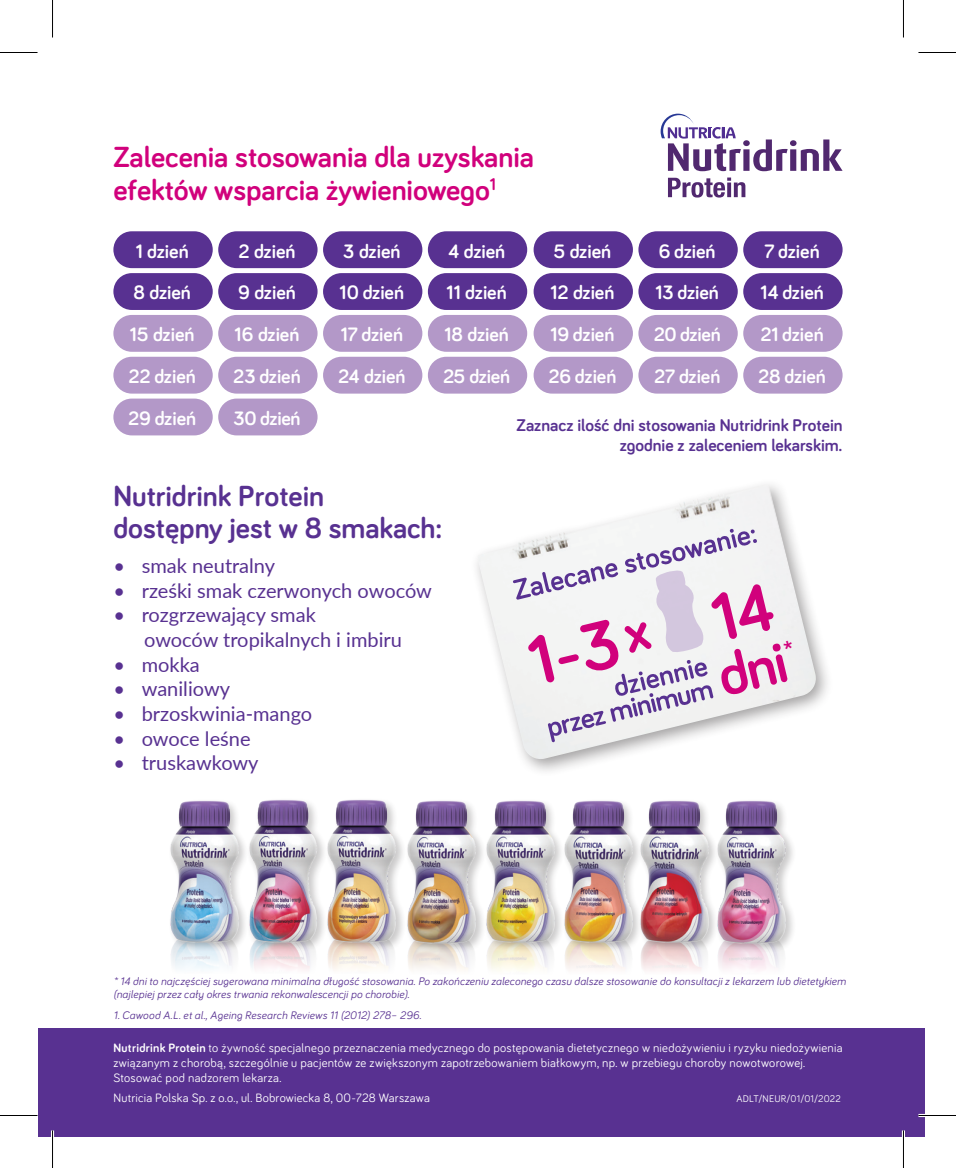
<style>
.page{position:relative;width:956px;height:1168px;background:#fff}
.page>*{position:absolute;margin:0;border:0;box-sizing:border-box;transform-origin:0 0}
.t1{font:700 30px "Bariol";color:#d1017c}
.t2{font:700 30px "Bariol";color:#583191}
.t3{font:700 20px "Bariol";color:#fff}
.t4{font:20px "Lato";color:#583191}
.t5{font:700 17.5px "Bariol";color:#583191}
.t6{font:12.5px/15px "Bariol";letter-spacing:.02em;color:#fff}
.t7{font:italic 11.25px "Bariol";letter-spacing:.015em;color:#583191}
.t8{font:10px "Bariol";letter-spacing:.02em;color:#fff}
.s1{font-weight:700}
</style>
<div class="page">
<div style="left:38px;top:1028px;width:886px;height:109px;background:#583191"></div>
<div style="left:113px;top:231px;width:100px;height:37px;background:#583191;border-radius:18px"></div>
<div style="left:113px;top:315px;width:100px;height:37px;background:#b398c8;border-radius:18px"></div>
<div style="left:113px;top:273px;width:100px;height:37px;background:#583191;border-radius:18px"></div>
<div style="left:113px;top:357px;width:100px;height:37px;background:#b398c8;border-radius:18px"></div>
<div style="left:113px;top:399px;width:100px;height:36px;background:#b398c8;border-radius:18px"></div>
<div style="left:323px;top:231px;width:99px;height:37px;background:#583191;border-radius:18px"></div>
<div style="left:323px;top:315px;width:99px;height:37px;background:#b398c8;border-radius:18px"></div>
<div style="left:323px;top:273px;width:99px;height:37px;background:#583191;border-radius:18px"></div>
<div style="left:323px;top:357px;width:99px;height:37px;background:#b398c8;border-radius:18px"></div>
<div style="left:638px;top:231px;width:99px;height:37px;background:#583191;border-radius:18px"></div>
<div style="left:638px;top:315px;width:99px;height:37px;background:#b398c8;border-radius:18px"></div>
<div style="left:638px;top:273px;width:99px;height:37px;background:#583191;border-radius:18px"></div>
<div style="left:638px;top:357px;width:99px;height:37px;background:#b398c8;border-radius:18px"></div>
<div style="left:218px;top:231px;width:99px;height:37px;background:#583191;border-radius:18px"></div>
<div style="left:218px;top:315px;width:99px;height:37px;background:#b398c8;border-radius:18px"></div>
<div style="left:218px;top:273px;width:99px;height:37px;background:#583191;border-radius:18px"></div>
<div style="left:218px;top:357px;width:99px;height:37px;background:#b398c8;border-radius:18px"></div>
<div style="left:218px;top:399px;width:99px;height:36px;background:#b398c8;border-radius:18px"></div>
<div style="left:533px;top:231px;width:100px;height:37px;background:#583191;border-radius:18px"></div>
<div style="left:533px;top:315px;width:100px;height:37px;background:#b398c8;border-radius:18px"></div>
<div style="left:533px;top:273px;width:100px;height:37px;background:#583191;border-radius:18px"></div>
<div style="left:533px;top:357px;width:100px;height:37px;background:#b398c8;border-radius:18px"></div>
<div style="left:428px;top:231px;width:99px;height:37px;background:#583191;border-radius:18px"></div>
<div style="left:428px;top:315px;width:99px;height:37px;background:#b398c8;border-radius:18px"></div>
<div style="left:428px;top:273px;width:99px;height:37px;background:#583191;border-radius:18px"></div>
<div style="left:428px;top:357px;width:99px;height:37px;background:#b398c8;border-radius:18px"></div>
<div style="left:743px;top:231px;width:99px;height:37px;background:#583191;border-radius:18px"></div>
<div style="left:743px;top:315px;width:99px;height:37px;background:#b398c8;border-radius:18px"></div>
<div style="left:743px;top:273px;width:99px;height:37px;background:#583191;border-radius:18px"></div>
<div style="left:743px;top:357px;width:99px;height:37px;background:#b398c8;border-radius:18px"></div>
<svg style="left:660px;top:114px;width:182px;height:57px"></svg>
<svg style="left:668px;top:178px;width:77px;height:20px"></svg>
<img style="left:171px;top:952px;width:223px;height:18px">
<div style="left:167px;top:798px;width:82px;height:154px;background:#231f20;opacity:.24"></div>
<img style="left:167px;top:798px;width:79px;height:148px">
<div style="left:246px;top:798px;width:82px;height:154px;background:#231f20;opacity:.24"></div>
<div style="left:325px;top:798px;width:82px;height:154px;background:#231f20;opacity:.24"></div>
<img style="left:641px;top:952px;width:143px;height:19px">
<div style="left:637px;top:798px;width:82px;height:154px;background:#231f20;opacity:.24"></div>
<img style="left:643px;top:798px;width:76px;height:148px">
<img style="left:403px;top:946px;width:228px;height:25px">
<div style="left:483px;top:798px;width:82px;height:154px;background:#231f20;opacity:.24"></div>
<img style="left:403px;top:798px;width:158px;height:148px">
<div style="left:405px;top:799px;width:82px;height:154px;background:#231f20;opacity:.24"></div>
<div style="left:561px;top:798px;width:82px;height:154px;background:#231f20;opacity:.24"></div>
<div style="left:714px;top:799px;width:82px;height:154px;background:#231f20;opacity:.24"></div>
<div style="left:470px;top:478px;width:363px;height:299px;background:#231f20;opacity:.42"></div>
<img style="left:476px;top:478px;width:341px;height:283px">
<hr style="left:918px;top:1114px;width:37px;height:3px;background:#fff">
<hr style="left:51px;top:1130px;width:3px;height:38px;background:#fff">
<hr style="left:901px;top:1130px;width:3px;height:38px;background:#fff">
<hr style="left:0;top:52px;width:38px;height:1px;background:#000">
<hr style="left:918px;top:52px;width:37px;height:1px;background:#000">
<hr style="left:0;top:1115px;width:38px;height:1px;background:#000">
<hr style="left:918px;top:1115px;width:37px;height:1px;background:#000">
<hr style="left:52px;top:0;width:1px;height:38px;background:#000">
<hr style="left:52px;top:1130px;width:1px;height:38px;background:#000">
<hr style="left:902px;top:0;width:1px;height:38px;background:#000">
<hr style="left:902px;top:1130px;width:1px;height:38px;background:#000">
<svg style="left:512px;top:529px;width:280px;height:213px"></svg>
<p class="t1" style="left:113px;top:137px;width:422px">Zalecenia stosowania dla uzyskania</p>
<p class="t1" style="left:113px;top:169px;width:384px">efektów wsparcia żywieniowego<sup>1</sup></p>
<p class="t3" style="left:136px;top:237px;width:54px">1 dzień</p>
<p class="t3" style="left:238px;top:237px;width:58px">2 dzień</p>
<p class="t3" style="left:343px;top:237px;width:59px">3 dzień</p>
<p class="t3" style="left:448px;top:237px;width:59px">4 dzień</p>
<p class="t3" style="left:553px;top:237px;width:59px">5 dzień</p>
<p class="t3" style="left:658px;top:237px;width:58px">6 dzień</p>
<p class="t3" style="left:764px;top:237px;width:57px">7 dzień</p>
<p class="t3" style="left:133px;top:279px;width:59px">8 dzień</p>
<p class="t3" style="left:238px;top:279px;width:59px">9 dzień</p>
<p class="t3" style="left:339px;top:279px;width:66px">10 dzień</p>
<p class="t3" style="left:446px;top:279px;width:62px">11 dzień</p>
<p class="t3" style="left:550px;top:279px;width:66px">12 dzień</p>
<p class="t3" style="left:655px;top:279px;width:65px">13 dzień</p>
<p class="t3" style="left:760px;top:279px;width:65px">14 dzień</p>
<p class="t3" style="left:130px;top:321px;width:66px">15 dzień</p>
<p class="t3" style="left:234px;top:321px;width:66px">16 dzień</p>
<p class="t3" style="left:340px;top:321px;width:64px">17 dzień</p>
<p class="t3" style="left:444px;top:321px;width:66px">18 dzień</p>
<p class="t3" style="left:550px;top:321px;width:65px">19 dzień</p>
<p class="t3" style="left:653px;top:321px;width:68px">20 dzień</p>
<p class="t3" style="left:760px;top:321px;width:65px">21 dzień</p>
<p class="t3" style="left:128px;top:363px;width:69px">22 dzień</p>
<p class="t3" style="left:128px;top:404px;width:69px">29 dzień</p>
<p class="t3" style="left:233px;top:363px;width:69px">23 dzień</p>
<p class="t3" style="left:233px;top:404px;width:69px">30 dzień</p>
<p class="t3" style="left:338px;top:363px;width:69px">24 dzień</p>
<p class="t3" style="left:443px;top:363px;width:69px">25 dzień</p>
<p class="t3" style="left:758px;top:363px;width:69px">28 dzień</p>
<p class="t5" style="left:516px;top:413px;width:327px">Zaznacz ilość dni stosowania Nutridrink Protein</p>
<p class="t5" style="left:619px;top:433px;width:224px">zgodnie z zaleceniem lekarskim.</p>
<p class="t3" style="left:548px;top:363px;width:69px">26 dzień</p>
<p class="t3" style="left:654px;top:363px;width:68px">27 dzień</p>
<p class="t2" style="left:113px;top:475px;width:212px">Nutridrink Protein</p>
<p class="t2" style="left:113px;top:508px;width:330px">dostępny jest w 8 smakach:</p>
<p class="t4" style="left:113px;top:551px;width:163px">• smak neutralny</p>
<p class="t4" style="left:113px;top:576px;width:320px">• rześki smak czerwonych owoców</p>
<p class="t4" style="left:113px;top:601px;width:204px">• rozgrzewający smak</p>
<p class="t4" style="left:144px;top:625px;width:259px">owoców tropikalnych i imbiru</p>
<p class="t4" style="left:113px;top:650px;width:88px">• mokka</p>
<p class="t4" style="left:113px;top:675px;width:118px">• waniliowy</p>
<p class="t4" style="left:113px;top:699px;width:200px">• brzoskwinia-mango</p>
<p class="t4" style="left:113px;top:724px;width:139px">• owoce leśne</p>
<p class="t4" style="left:113px;top:749px;width:147px">• truskawkowy</p>
<p class="t7" style="left:113px;top:974px;width:734px">* 14 dni to najczęściej sugerowana minimalna długość stosowania. Po zakończeniu zaleconego czasu dalsze stosowanie do konsultacji z lekarzem lub dietetykiem</p>
<p class="t7" style="left:113px;top:987px;width:297px">(najlepiej przez cały okres trwania rekonwalescencji po chorobie).</p>
<p class="t7" style="left:113px;top:1008px;width:309px">1. Cawood A.L. et al., Ageing Research Reviews 11 (2012) 278– 296.</p>
<p class="t6" style="left:113px;top:1039px;width:730px"><span class="s1">Nutridrink Protein</span> to żywność specjalnego przeznaczenia medycznego do postępowania dietetycznego w niedożywieniu i ryzyku niedożywienia związanym z chorobą, szczególnie u pacjentów ze zwiększonym zapotrzebowaniem białkowym, np. w przebiegu choroby nowotworowej.</p>
<p class="t6" style="left:113px;top:1069px;width:170px">Stosować pod nadzorem lekarza.</p>
<p class="t6" style="left:113px;top:1089px;width:318px">Nutricia Polska Sp. z o.o., ul. Bobrowiecka 8, 00-728 Warszawa</p>
<p class="t8" style="left:736px;top:1091px;width:106px">ADLT/NEUR/01/01/2022</p>
</div>
